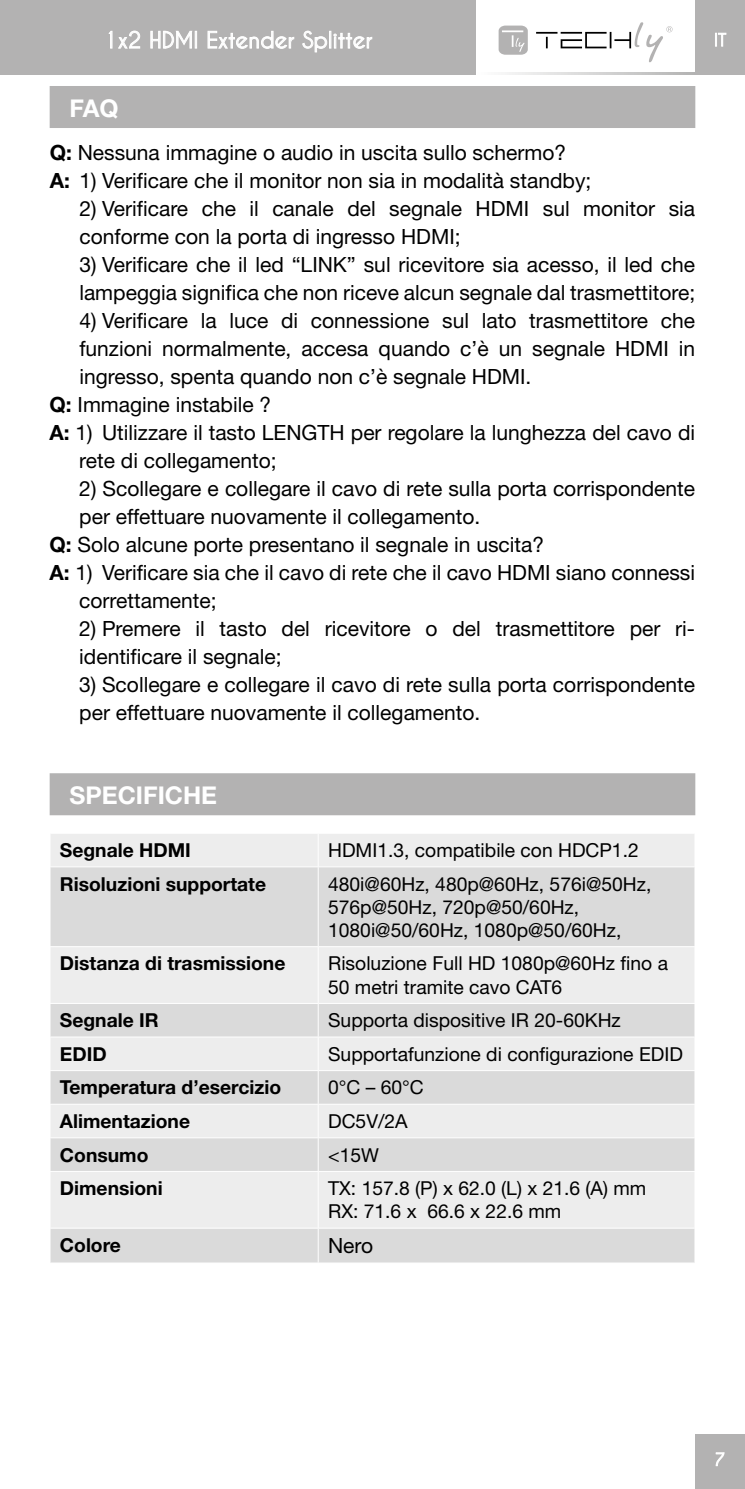
<style>
.page{position:relative;width:745px;height:1489px;background:#fff}
.page>*{position:absolute;margin:0;border:0;box-sizing:border-box;transform-origin:0 0}
.t1{font:700 24.5px "Helvetica Neue LT Std";color:#fff}
.t2{font:700 22.75px "Caviar Dreams";color:#fff}
.t3{font:21px/28px "Helvetica Neue LT Std";color:#000}
.t4{font:19.25px/23.1px "Helvetica Neue LT Std";color:#000}
.t5{font:700 19.25px "Helvetica Neue LT Std";color:#000}
.s1{font-weight:700}
</style>
<div class="page">
<svg style="left:475px;top:73px;width:219px;height:1px"></svg>
<div style="left:0;top:0;width:475px;height:74px;background:#b3b2b2"></div>
<div style="left:694px;top:0;width:50px;height:74px;background:#b3b2b2"></div>
<svg style="left:715px;top:33px;width:11px;height:14px"></svg>
<svg style="left:545px;top:37px;width:2px;height:11px"></svg>
<hr style="left:535px;top:32px;width:22px;height:2px;background:#000">
<svg style="left:498px;top:26px;width:29px;height:29px"></svg>
<svg style="left:560px;top:22px;width:112px;height:40px"></svg>
<div style="left:694px;top:1434px;width:50px;height:54px;background:#b3b2b2"></div>
<svg style="left:715px;top:1452px;width:9px;height:14px"></svg>
<svg style="left:108px;top:31px;width:4px;height:18px"></svg>
<svg style="left:118px;top:31px;width:22px;height:18px"></svg>
<svg style="left:150px;top:31px;width:47px;height:18px"></svg>
<svg style="left:207px;top:31px;width:87px;height:18px"></svg>
<svg style="left:302px;top:31px;width:70px;height:21px"></svg>
<div style="left:50px;top:86px;width:644px;height:42px;background:#b3b2b2"></div>
<div style="left:50px;top:773px;width:644px;height:42px;background:#b3b2b2"></div>
<div style="left:51px;top:834px;width:643px;height:32px;background:#ededed"></div>
<svg style="left:51px;top:867px;width:643px;height:395px;background:#e3e3e3"></svg>
<hr style="left:317px;top:833px;width:1px;height:33px;background:#fff">
<hr style="left:317px;top:867px;width:1px;height:79px;background:#fff">
<hr style="left:50px;top:946px;width:268px;height:1px;background:#fff">
<hr style="left:318px;top:946px;width:376px;height:1px;background:#fff">
<hr style="left:317px;top:947px;width:1px;height:56px;background:#fff">
<hr style="left:50px;top:1002px;width:268px;height:1px;background:#fff">
<hr style="left:318px;top:1002px;width:376px;height:1px;background:#fff">
<hr style="left:317px;top:1003px;width:1px;height:33px;background:#fff">
<hr style="left:50px;top:1036px;width:268px;height:1px;background:#fff">
<hr style="left:318px;top:1036px;width:376px;height:1px;background:#fff">
<hr style="left:317px;top:1037px;width:1px;height:33px;background:#fff">
<hr style="left:50px;top:1069px;width:268px;height:2px;background:#fff">
<hr style="left:318px;top:1069px;width:376px;height:2px;background:#fff">
<hr style="left:317px;top:1070px;width:1px;height:33px;background:#fff">
<hr style="left:50px;top:1103px;width:268px;height:1px;background:#fff">
<hr style="left:318px;top:1103px;width:376px;height:1px;background:#fff">
<hr style="left:317px;top:1104px;width:1px;height:33px;background:#fff">
<hr style="left:50px;top:1137px;width:268px;height:1px;background:#fff">
<hr style="left:318px;top:1137px;width:376px;height:1px;background:#fff">
<hr style="left:317px;top:1138px;width:1px;height:32px;background:#fff">
<hr style="left:50px;top:1170px;width:268px;height:1px;background:#fff">
<hr style="left:318px;top:1170px;width:376px;height:1px;background:#fff">
<hr style="left:317px;top:1171px;width:1px;height:56px;background:#fff">
<hr style="left:50px;top:1227px;width:268px;height:1px;background:#fff">
<hr style="left:318px;top:1227px;width:376px;height:1px;background:#fff">
<hr style="left:317px;top:1228px;width:1px;height:34px;background:#fff">
<p class="t2" style="left:103px;top:27px;width:270px">1x2 HDMI Extender Splitter</p>
<p class="t1" style="left:69px;top:93px;width:49px">FAQ</p>
<p class="t3" style="left:50px;top:138px;width:543px"><span class="s1">Q:</span> Nessuna immagine o audio in uscita sullo schermo?<br><span class="s1">A:</span> 1) Verificare che il monitor non sia in modalità standby;</p>
<p class="t3" style="left:79px;top:194px;width:617px">2) Verificare che il canale del segnale HDMI sul monitor sia conforme con la porta di ingresso HDMI;</p>
<p class="t3" style="left:79px;top:250px;width:617px">3) Verificare che il led “LINK” sul ricevitore sia acesso, il led che lampeggia significa che non riceve alcun segnale dal trasmettitore;</p>
<p class="t3" style="left:79px;top:306px;width:617px">4) Verificare la luce di connessione sul lato trasmettitore che</p>
<p class="t3" style="left:79px;top:334px;width:617px">funzioni normalmente, accesa quando c’è un segnale HDMI in</p>
<p class="t3" style="left:79px;top:362px;width:453px">ingresso, spenta quando non c’è segnale HDMI.</p>
<p class="t3" style="left:49px;top:390px;width:223px"><span class="s1">Q:</span> Immagine instabile ?</p>
<p class="t3" style="left:49px;top:418px;width:646px"><span class="s1">A:</span> 1) Utilizzare il tasto LENGTH per regolare la lunghezza del cavo di</p>
<p class="t3" style="left:79px;top:446px;width:199px">rete di collegamento;</p>
<p class="t3" style="left:79px;top:474px;width:617px">2) Scollegare e collegare il cavo di rete sulla porta corrispondente</p>
<p class="t3" style="left:79px;top:502px;width:402px">per effettuare nuovamente il collegamento.</p>
<p class="t3" style="left:49px;top:530px;width:495px"><span class="s1">Q:</span> Solo alcune porte presentano il segnale in uscita?</p>
<p class="t3" style="left:49px;top:558px;width:646px"><span class="s1">A:</span> 1) Verificare sia che il cavo di rete che il cavo HDMI siano connessi</p>
<p class="t3" style="left:79px;top:586px;width:139px">correttamente;</p>
<p class="t3" style="left:79px;top:614px;width:617px">2) Premere il tasto del ricevitore o del trasmettitore per ri&shy;identificare il segnale;</p>
<p class="t3" style="left:79px;top:670px;width:617px">3) Scollegare e collegare il cavo di rete sulla porta corrispondente per effettuare nuovamente il collegamento.</p>
<p class="t1" style="left:69px;top:780px;width:48px">specifiche</p>
<p class="t5" style="left:60px;top:838px;width:132px">Segnale HDMI</p>
<p class="t4" style="left:328px;top:838px;width:312px">HDMI1.3, compatibile con HDCP1.2</p>
<p class="t5" style="left:60px;top:871px;width:207px">Risoluzioni supportate</p>
<p class="t4" style="left:328px;top:871px;width:324px">480i@60Hz, 480p@60Hz, 576i@50Hz,<br>576p@50Hz, 720p@50/60Hz,<br>1080i@50/60Hz, 1080p@50/60Hz,</p>
<p class="t5" style="left:60px;top:951px;width:227px">Distanza di trasmissione</p>
<p class="t4" style="left:328px;top:951px;width:341px">Risoluzione Full HD 1080p@60Hz fino a<br>50 metri tramite cavo CAT6</p>
<p class="t5" style="left:60px;top:1008px;width:98px">Segnale IR</p>
<p class="t4" style="left:328px;top:1008px;width:294px">Supporta dispositive IR 20-60KHz</p>
<p class="t5" style="left:60px;top:1041px;width:48px">EDID</p>
<p class="t4" style="left:328px;top:1041px;width:356px">Supportafunzione di configurazione EDID</p>
<p class="t5" style="left:60px;top:1075px;width:222px">Temperatura d’esercizio</p>
<p class="t4" style="left:328px;top:1075px;width:97px">0°C – 60°C</p>
<p class="t5" style="left:60px;top:1109px;width:132px">Alimentazione</p>
<p class="t4" style="left:328px;top:1109px;width:81px">DC5V/2A</p>
<p class="t5" style="left:60px;top:1142px;width:90px">Consumo</p>
<p class="t4" style="left:328px;top:1142px;width:52px">&lt;15W</p>
<p class="t5" style="left:60px;top:1176px;width:104px">Dimensioni</p>
<p class="t4" style="left:328px;top:1176px;width:319px">TX: 157.8 (P) x 62.0 (L) x 21.6 (A) mm<br>RX: 71.6 x 66.6 x 22.6 mm</p>
<p class="t5" style="left:60px;top:1232px;width:62px">Colore</p>
<p class="t3" style="left:328px;top:1231px;width:47px">Nero</p>
</div>
